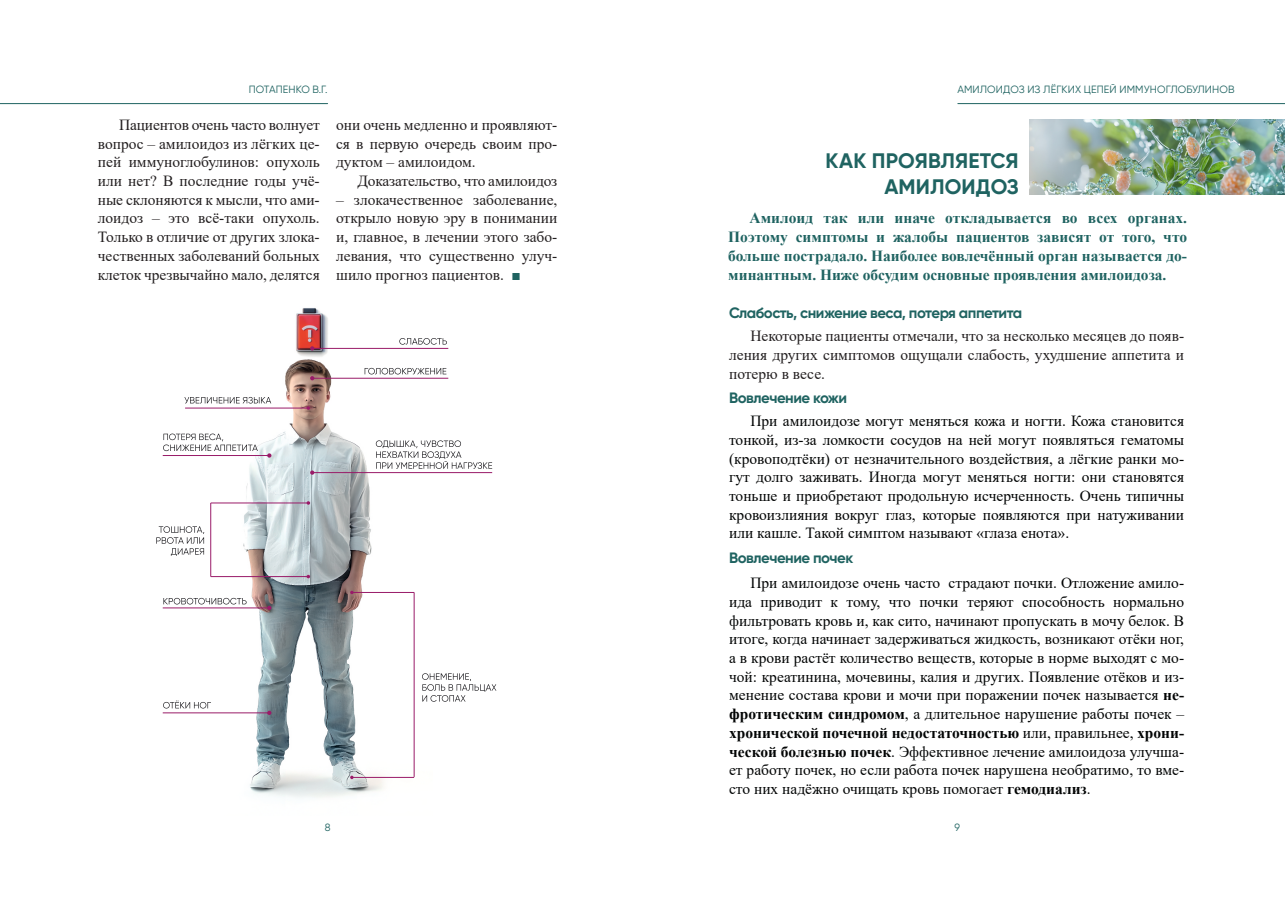
<style>
.page{position:relative;width:1285px;height:919px;background:#fff}
.page>*{position:absolute;margin:0;border:0;box-sizing:border-box;transform-origin:0 0}
.t1{font:700 21px/26px "Gilroy";letter-spacing:.01em;color:#1f6361;text-align:right}
.t2{font:15.45px/18.8px "Times New Roman";color:#030505;text-align:justify}
.t3{font:15.45px/18.8px "Times New Roman";color:#231f20;text-align:justify}
.t4{font:700 15.45px/18.8px "Times New Roman";color:#1f6361;text-align:justify}
.t5{font:700 15px "Gilroy";letter-spacing:-.03em;color:#1f6361}
.t6{font:10.5px "Gilroy";letter-spacing:.01em;color:#1f6361}
.s1{color:#1f6361}
.s2{font-weight:700}
</style>
<div class="page">
<hr style="left:0;top:103px;width:327px;height:1px;background:#1f6361">
<hr style="left:957px;top:103px;width:327px;height:1px;background:#1f6361">
<img style="left:1029px;top:119px;width:255px;height:75px">
<img style="left:188px;top:344px;width:244px;height:454px">
<img style="left:294px;top:308px;width:41px;height:49px">
<hr style="left:210px;top:503px;width:1px;height:73px;background:#991b68">
<hr style="left:414px;top:592px;width:1px;height:184px;background:#991b68">
<hr style="left:163px;top:712px;width:106px;height:1px;background:#991b68">
<svg style="left:267px;top:710px;width:4px;height:5px"></svg>
<hr style="left:163px;top:607px;width:106px;height:1px;background:#991b68">
<svg style="left:267px;top:605px;width:4px;height:5px"></svg>
<hr style="left:163px;top:455px;width:106px;height:1px;background:#991b68">
<svg style="left:267px;top:453px;width:4px;height:4px"></svg>
<hr style="left:211px;top:502px;width:97px;height:1px;background:#991b68">
<hr style="left:185px;top:408px;width:123px;height:1px;background:#991b68">
<svg style="left:306px;top:406px;width:4px;height:4px"></svg>
<hr style="left:211px;top:576px;width:97px;height:1px;background:#991b68">
<svg style="left:306px;top:574px;width:4px;height:4px"></svg>
<hr style="left:312px;top:472px;width:180px;height:1px;background:#991b68">
<svg style="left:310px;top:470px;width:4px;height:4px"></svg>
<hr style="left:352px;top:592px;width:62px;height:1px;background:#991b68">
<hr style="left:352px;top:777px;width:62px;height:1px;background:#991b68">
<hr style="left:312px;top:378px;width:136px;height:1px;background:#991b68">
<svg style="left:310px;top:376px;width:4px;height:4px"></svg>
<svg style="left:163px;top:700px;width:48px;height:8px"></svg>
<svg style="left:163px;top:598px;width:83px;height:6px"></svg>
<svg style="left:364px;top:368px;width:82px;height:6px"></svg>
<hr style="left:312px;top:348px;width:136px;height:1px;background:#991b68">
<svg style="left:310px;top:346px;width:4px;height:4px"></svg>
<svg style="left:399px;top:338px;width:48px;height:6px"></svg>
<svg style="left:184px;top:397px;width:87px;height:6px"></svg>
<svg style="left:163px;top:433px;width:95px;height:18px"></svg>
<svg style="left:376px;top:440px;width:116px;height:29px"></svg>
<svg style="left:422px;top:673px;width:74px;height:28px"></svg>
<svg style="left:156px;top:526px;width:48px;height:29px"></svg>
<p class="t6" style="left:249px;top:85px;width:80px">ПОТАПЕНКО В.Г.</p>
<p class="t6" style="left:957px;top:85px;width:278px">АМИЛОИДОЗ ИЗ ЛЁГКИХ ЦЕПЕЙ ИММУНОГЛОБУЛИНОВ</p>
<p class="t3" style="left:98px;top:117px;width:223px;text-indent:21px">Пациентов очень часто волнует вопрос – амилоидоз из лёгких це&shy;пей иммуноглобулинов: опухоль или нет? В последние годы учё&shy;ные склоняются к мысли, что ами&shy;лоидоз – это всё-таки опухоль.<br>Только в отличие от других злока&shy;чественных заболеваний больных клеток чрезвычайно мало, делятся</p>
<p class="t3" style="left:336px;top:117px;width:223px">они очень медленно и проявляют&shy;ся в первую очередь своим про&shy;дуктом – амилоидом.</p>
<p class="t3" style="left:357px;top:173px;width:201px">Доказательство, что амилоидоз</p>
<p class="t3" style="left:336px;top:192px;width:223px">– злокачественное заболевание, открыло новую эру в понимании и, главное, в лечении этого забо&shy;левания, что существенно улуч&shy;шило прогноз пациентов. <span class="s1">■</span></p>
<h1 class="t1" style="left:825px;top:149px;width:194px">КАК ПРОЯВЛЯЕТСЯ<br>АМИЛОИДОЗ</h1>
<p class="t4" style="left:728px;top:210px;width:460px;text-indent:21px">Амилоид так или иначе откладывается во всех органах.<br>Поэтому симптомы и жалобы пациентов зависят от того, что больше пострадало. Наиболее вовлечённый орган называется до&shy;минантным. Ниже обсудим основные проявления амилоидоза.</p>
<p class="t5" style="left:729px;top:306px;width:295px">Слабость, снижение веса, потеря аппетита</p>
<p class="t3" style="left:729px;top:328px;width:456px;text-indent:21px">Некоторые пациенты отмечали, что за несколько месяцев до появ&shy;ления других симптомов ощущали слабость, ухудшение аппетита и потерю в весе.</p>
<p class="t5" style="left:729px;top:391px;width:120px">Вовлечение кожи</p>
<p class="t2" style="left:729px;top:413px;width:456px;text-indent:21px">При амилоидозе могут меняться кожа и ногти. Кожа становится тонкой, из-за ломкости сосудов на ней могут появляться гематомы (кровоподтёки) от незначительного воздействия, а лёгкие ранки мо&shy;гут долго заживать. Иногда могут меняться ногти: они становятся тоньше и приобретают продольную исчерченность. Очень типичны кровоизлияния вокруг глаз, которые появляются при натуживании или кашле. Такой симптом называют «глаза енота».</p>
<p class="t5" style="left:729px;top:551px;width:126px">Вовлечение почек</p>
<p class="t2" style="left:729px;top:575px;width:456px;text-indent:21px">При амилоидозе очень часто страдают почки. Отложение амило&shy;ида приводит к тому, что почки теряют способность нормально фильтровать кровь и, как сито, начинают пропускать в мочу белок. В итоге, когда начинает задерживаться жидкость, возникают отёки ног, а в крови растёт количество веществ, которые в норме выходят с мо&shy;чой: креатинина, мочевины, калия и других. Появление отёков и из&shy;менение состава крови и мочи при поражении почек называется <span class="s2">не&shy;фротическим синдромом</span>, а длительное нарушение работы почек – <span class="s2">хронической почечной недостаточностью</span> или, правильнее, <span class="s2">хрони&shy;ческой болезнью почек</span>. Эффективное лечение амилоидоза улучша&shy;ет работу почек, но если работа почек нарушена необратимо, то вме&shy;сто них надёжно очищать кровь помогает <span class="s2">гемодиализ</span>.</p>
<p class="t6" style="left:325px;top:822px;width:7px">8</p>
<p class="t6" style="left:954px;top:822px;width:7px">9</p>
</div>
